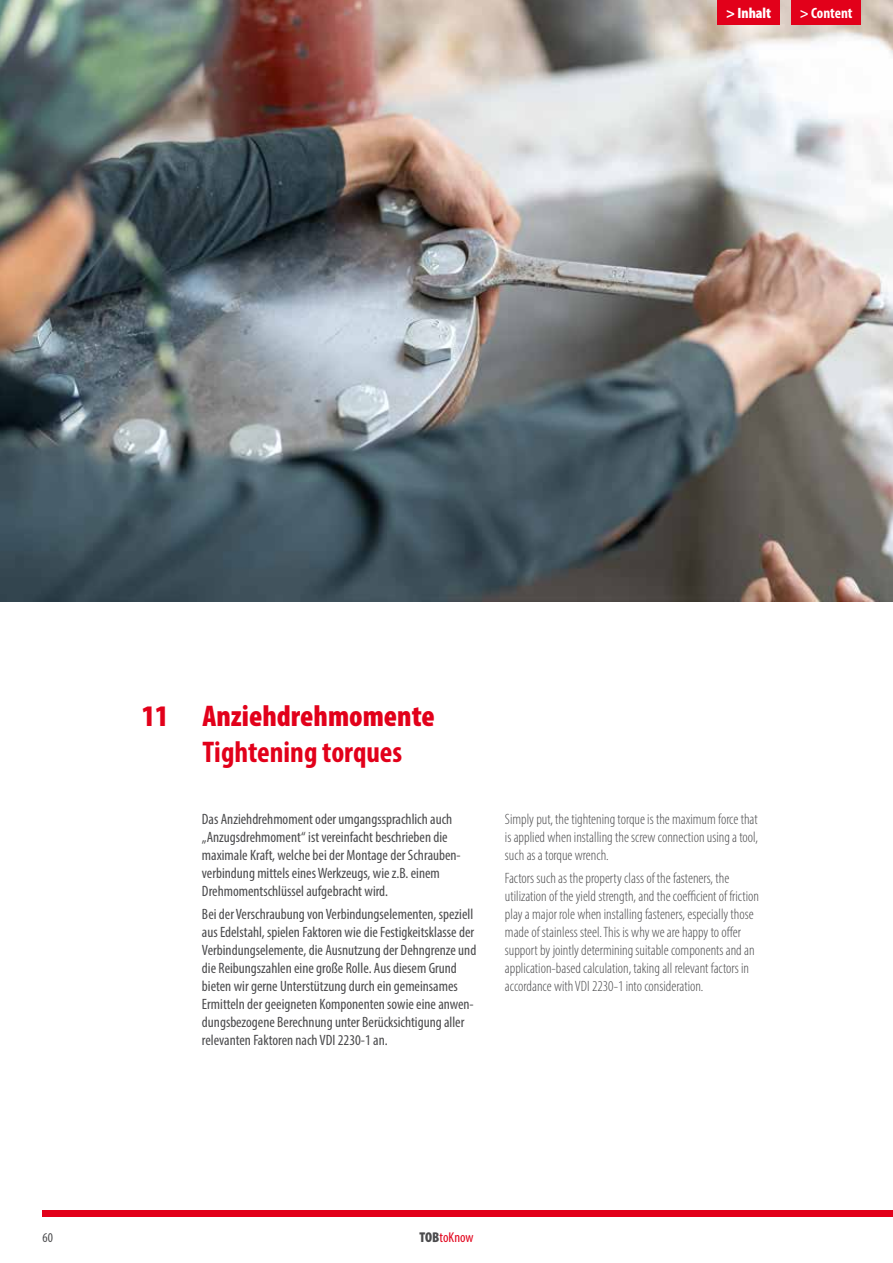
<style>
.page{position:relative;width:893px;height:1263px;background:#fff}
.page>*{position:absolute;margin:0;border:0;box-sizing:border-box;transform-origin:0 0}
.t1{font:900 condensed 30px "Myriad Pro";color:#e2001a}
.t2{font:700 condensed 30px "Myriad Pro";color:#e2001a}
.t3{font:condensed 15px/18px "Myriad Pro";color:#4b4b4d}
.t4{font:300 condensed 15px/18px "Myriad Pro";color:#4b4b4d;text-align:justify}
.t5{font:700 condensed 15px "Myriad Pro";color:#fff}
.t6{font:900 condensed 15px "Myriad Pro";color:#fff}
.t7{font:condensed 14.25px "Myriad Pro";color:#e2001a}
.t8{font:condensed 13.5px "Myriad Pro";color:#4b4b4d}
.s1{font-weight:900;color:#4b4b4d}
</style>
<div class="page">
<div style="left:43px;top:1210px;width:850px;height:6px;background:#e2001a"></div>
<img style="left:0;top:0;width:893px;height:601px">
<div style="left:791px;top:0;width:70px;height:24px;background:#e2001a"></div>
<div style="left:718px;top:0;width:62px;height:24px;background:#e2001a"></div>
<p class="t6" style="left:726px;top:3px;width:47px">&gt; Inhalt</p>
<p class="t5" style="left:800px;top:3px;width:54px">&gt; Content</p>
<h1 class="t1" style="left:142px;top:697px;width:28px">11</h1>
<h1 class="t1" style="left:202px;top:697px;width:234px">Anziehdrehmomente</h1>
<h1 class="t2" style="left:202px;top:733px;width:201px">Tightening torques</h1>
<p class="t3" style="left:202px;top:810px;width:259px">Das Anziehdrehmoment oder umgangssprachlich auch „Anzugsdrehmoment“ ist vereinfacht beschrieben die maximale Kraft, welche bei der Montage der Schrauben&shy;verbindung mittels eines Werkzeugs, wie z.B. einem Drehmomentschlüssel aufgebracht wird.</p>
<p class="t3" style="left:202px;top:904px;width:276px">Bei der Verschraubung von Verbindungselementen, speziell aus Edelstahl, spielen Faktoren wie die Festigkeitsklasse der Verbindungselemente, die Ausnutzung der Dehngrenze und die Reibungszahlen eine große Rolle. Aus diesem Grund bieten wir gerne Unterstützung durch ein gemeinsames Ermitteln der geeigneten Komponenten sowie eine anwen&shy;dungsbezogene Berechnung unter Berücksichtigung aller relevanten Faktoren nach VDI 2230-1 an.</p>
<p class="t4" style="left:505px;top:810px;width:255px">Simply put, the tightening torque is the maximum force that is applied when installing the screw connection using a tool, such as a torque wrench.</p>
<p class="t4" style="left:505px;top:868px;width:256px;text-align:left">Factors such as the property class of the fasteners, the utilization of the yield strength, and the coefficient of friction play a major role when installing fasteners, especially those made of stainless steel. This is why we are happy to offer support by jointly determining suitable components and an application-based calculation, taking all relevant factors in accordance with VDI 2230-1 into consideration.</p>
<p class="t8" style="left:43px;top:1229px;width:12px">60</p>
<p class="t7" style="left:419px;top:1228px;width:56px"><span class="s1">TOB</span>toKnow</p>
</div>
